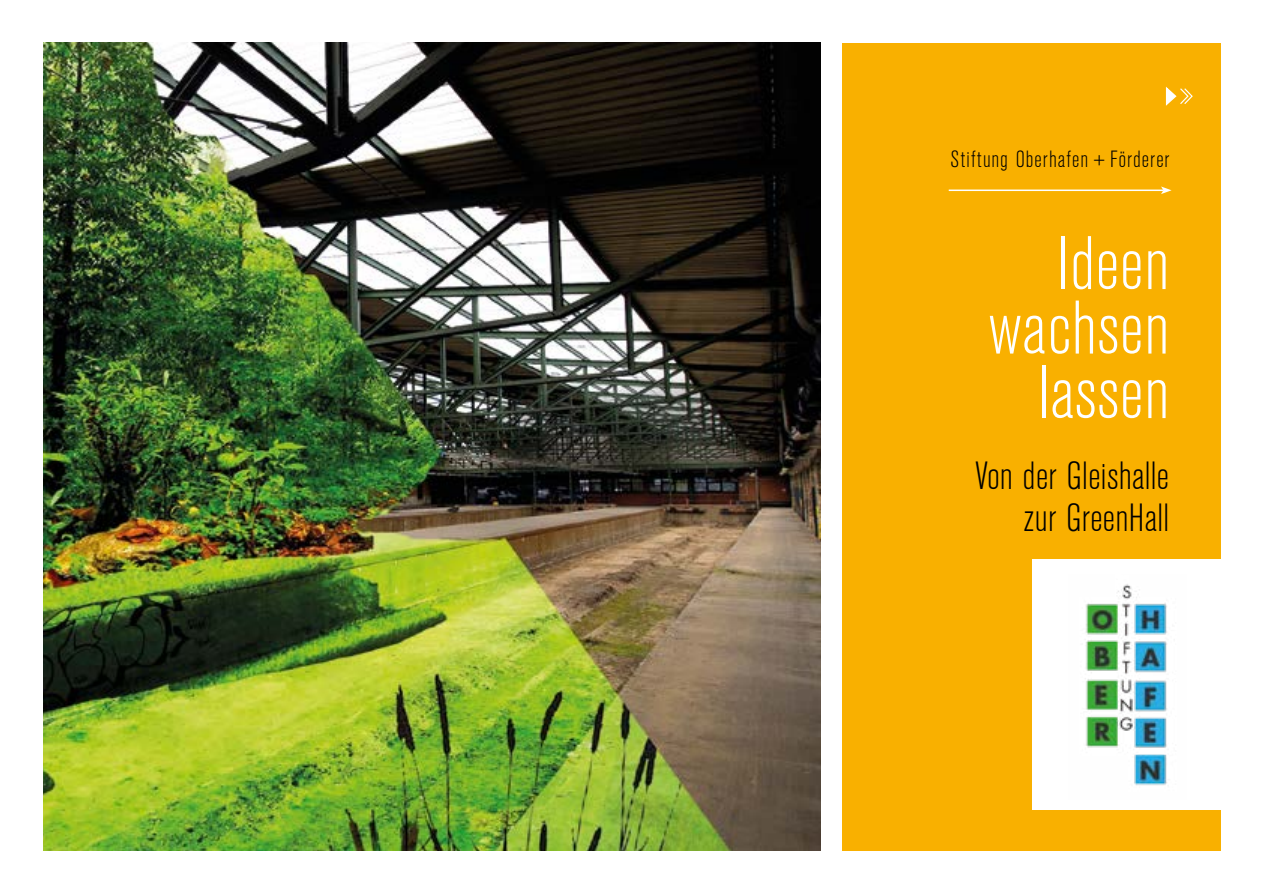
<style>
.page{position:relative;width:1263px;height:893px;background:#fff}
.page>*{position:absolute;margin:0;border:0;box-sizing:border-box;transform-origin:0 0}
.t1{font:300 condensed 75px/64.5px "Akzidenz Grotesk BE";letter-spacing:.01em;color:#fff;text-align:right}
.t2{font:300 condensed 39px/42px "Akzidenz Grotesk BE";letter-spacing:.01em;color:#000;text-align:right}
.t3{font:300 condensed 23.25px "Akzidenz Grotesk BE";letter-spacing:.05em;color:#000}
</style>
<div class="page">
<img style="left:43px;top:43px;width:778px;height:807px">
<div style="left:842px;top:43px;width:378px;height:807px;background:#f9b000"></div>
<svg style="left:1165px;top:86px;width:28px;height:20px"></svg>
<div style="left:1032px;top:559px;width:196px;height:251px;background:#fff"></div>
<img style="left:1085px;top:584px;width:82px;height:202px">
<hr style="left:949px;top:190px;width:214px;height:1px;background:#fff">
<svg style="left:1161px;top:186px;width:10px;height:8px"></svg>
<p class="t3" style="left:950px;top:146px;width:220px">Stiftung Oberhafen + Förderer</p>
<h1 class="t1" style="left:989px;top:233px;width:182px">Ideen wachsen lassen</h1>
<p class="t2" style="left:975px;top:455px;width:196px">Von der Gleishalle zur GreenHall</p>
</div>
